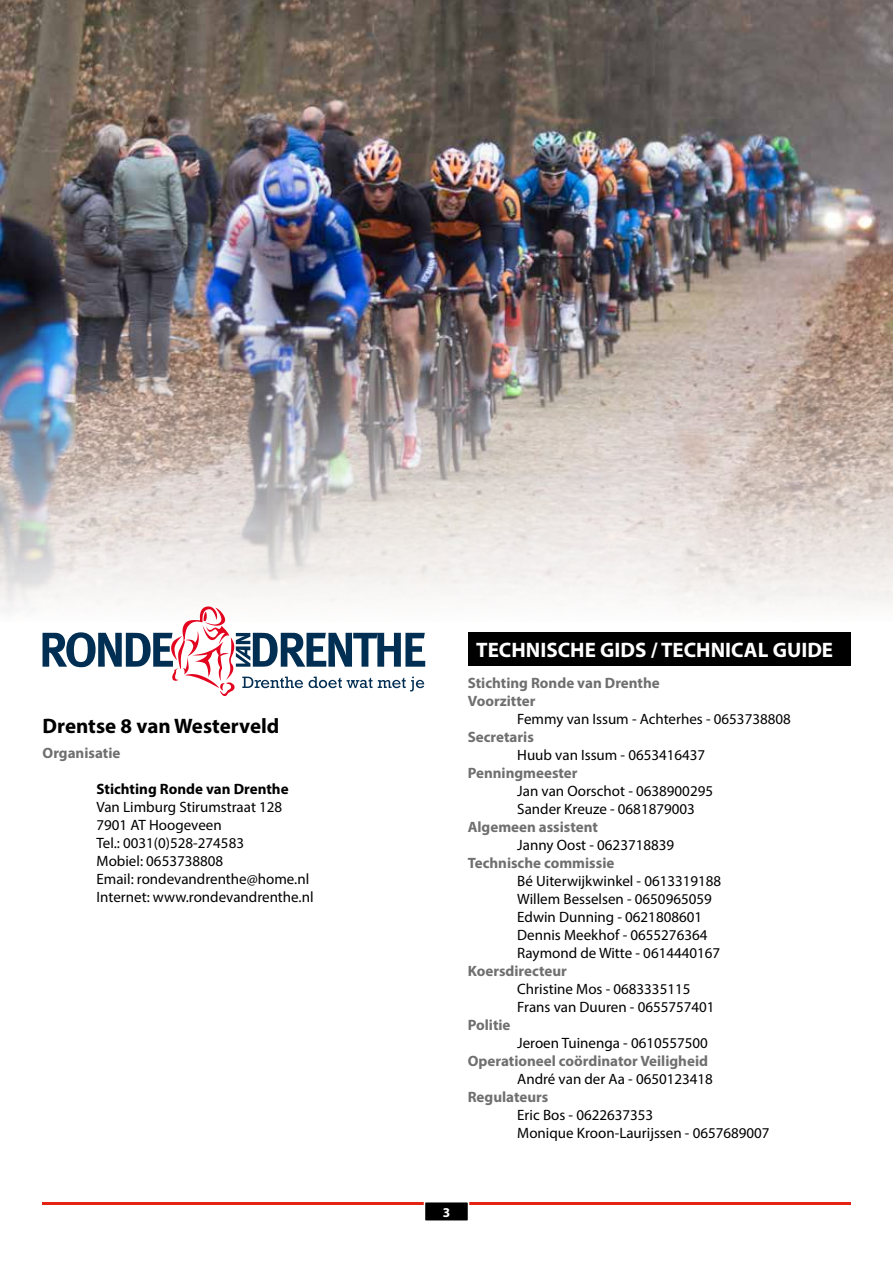
<style>
.page{position:relative;width:893px;height:1263px;background:#fff}
.page>*{position:absolute;margin:0;border:0;box-sizing:border-box;transform-origin:0 0}
.t1{font:700 21px "Myriad Pro";color:#fff}
.t2{font:700 21px "Myriad Pro";color:#000}
.t3{font:15px/18px "Myriad Pro";color:#000}
.t4{font:700 15px/18px "Myriad Pro";color:#706f6f}
.t5{font:700 15px "Myriad Pro";color:#000}
.t6{font:700 13.5px "Myriad Pro";color:#fff}
</style>
<div class="page">
<hr style="left:43px;top:1202px;width:382px;height:2px;background:#e42313">
<hr style="left:468px;top:1202px;width:382px;height:2px;background:#e42313">
<svg style="left:423px;top:1202px;width:47px;height:19px"></svg>
<img style="left:0;top:0;width:893px;height:612px">
<div style="left:468px;top:632px;width:382px;height:34px;background:#000"></div>
<svg style="left:43px;top:606px;width:382px;height:90px"></svg>
<h1 class="t2" style="left:43px;top:712px;width:238px">Drentse 8 van Westerveld</h1>
<p class="t4" style="left:43px;top:743px;width:79px">Organisatie</p>
<p class="t5" style="left:97px;top:779px;width:194px">Stichting Ronde van Drenthe</p>
<p class="t3" style="left:97px;top:798px;width:219px">Van Limburg Stirumstraat 128<br>7901 AT Hoogeveen<br>Tel.: 0031(0)528-274583<br>Mobiel: 0653738808<br>Email: rondevandrenthe@home.nl<br>Internet: www.rondevandrenthe.nl</p>
<h1 class="t1" style="left:476px;top:636px;width:358px">TECHNISCHE GIDS / TECHNICAL GUIDE</h1>
<p class="t4" style="left:468px;top:673px;width:194px">Stichting Ronde van Drenthe<br>Voorzitter</p>
<p class="t3" style="left:517px;top:709px;width:275px">Femmy van Issum - Achterhes - 0653738808</p>
<p class="t4" style="left:468px;top:727px;width:68px">Secretaris</p>
<p class="t3" style="left:517px;top:745px;width:190px">Huub van Issum - 0653416437</p>
<p class="t4" style="left:468px;top:763px;width:111px">Penningmeester</p>
<p class="t3" style="left:517px;top:781px;width:197px">Jan van Oorschot - 0638900295<br>Sander Kreuze - 0681879003</p>
<p class="t4" style="left:468px;top:817px;width:132px">Algemeen assistent</p>
<p class="t3" style="left:517px;top:835px;width:158px">Janny Oost - 0623718839</p>
<p class="t4" style="left:468px;top:853px;width:148px">Technische commissie</p>
<p class="t3" style="left:517px;top:871px;width:206px">Bé Uiterwijkwinkel - 0613319188<br>Willem Besselsen - 0650965059<br>Edwin Dunning - 0621808601<br>Dennis Meekhof - 0655276364<br>Raymond de Witte - 0614440167</p>
<p class="t4" style="left:468px;top:961px;width:101px">Koersdirecteur</p>
<p class="t3" style="left:517px;top:979px;width:199px">Christine Mos - 0683335115<br>Frans van Duuren - 0655757401</p>
<p class="t4" style="left:468px;top:1015px;width:44px">Politie</p>
<p class="t3" style="left:517px;top:1033px;width:192px">Jeroen Tuinenga - 0610557500</p>
<p class="t4" style="left:468px;top:1051px;width:242px">Operationeel coördinator Veiligheid</p>
<p class="t3" style="left:517px;top:1069px;width:197px">André van der Aa - 0650123418</p>
<p class="t4" style="left:468px;top:1087px;width:82px">Regulateurs</p>
<p class="t3" style="left:517px;top:1105px;width:254px">Eric Bos - 0622637353<br>Monique Kroon-Laurijssen - 0657689007</p>
<p class="t6" style="left:443px;top:1203px;width:9px">3</p>
</div>
